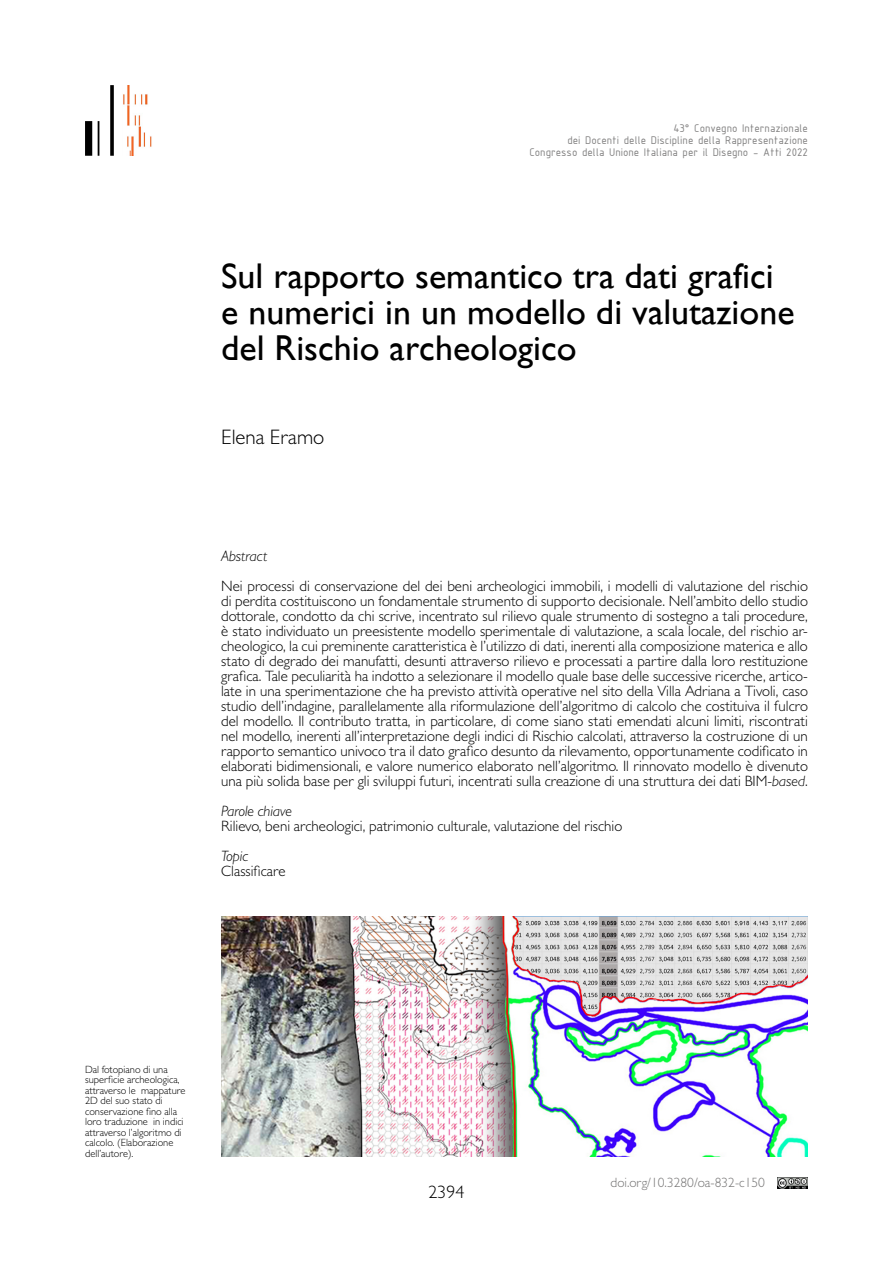
<style>
.page{position:relative;width:893px;height:1263px;background:#fff}
.page>*{position:absolute;margin:0;border:0;box-sizing:border-box;transform-origin:0 0}
.t1{font:36px/36px "Gill Sans";color:#000}
.t2{font:300 21px "Gill Sans";color:#000}
.t3{font:300 18px "Gill Sans";color:#000}
.t4{font:300 15px/15px "Gill Sans";color:#000;text-align:justify}
.t5{font:italic 300 15px "Gill Sans";color:#000}
.t6{font:300 13.5px "Gill Sans";color:#757474}
.t7{font:12px/12px "ISOCPEUR";color:#818080;text-align:right}
.t8{font:300 10.5px/10.5px "Gill Sans";color:#000}
.s1{font-style:italic}
</style>
<div class="page">
<img style="left:778px;top:1178px;width:30px;height:10px">
<svg style="left:110px;top:85px;width:4px;height:71px"></svg>
<svg style="left:98px;top:121px;width:1px;height:35px"></svg>
<svg style="left:85px;top:121px;width:7px;height:35px"></svg>
<img style="left:123px;top:85px;width:29px;height:71px">
<img style="left:221px;top:917px;width:587px;height:239px">
<p class="t7" style="left:529px;top:121px;width:280px">43° Convegno Internazionale<br>dei Docenti delle Discipline della Rappresentazione<br>Congresso della Unione Italiana per il Disegno - Atti 2022</p>
<h1 class="t1" style="left:221px;top:258px;width:575px">Sul rapporto semantico tra dati grafici e numerici in un modello di valutazione del Rischio archeologico</h1>
<h2 class="t2" style="left:221px;top:424px;width:105px">Elena Eramo</h2>
<p class="t5" style="left:221px;top:547px;width:48px">Abstract</p>
<p class="t4" style="left:221px;top:578px;width:588px">Nei processi di conservazione del dei beni archeologici immobili, i modelli di valutazione del rischio di perdita costituiscono un fondamentale strumento di supporto decisionale. Nell’ambito dello studio dottorale, condotto da chi scrive, incentrato sul rilievo quale strumento di sostegno a tali procedure, è stato individuato un preesistente modello sperimentale di valutazione, a scala locale, del rischio ar&shy;cheologico, la cui preminente caratteristica è l’utilizzo di dati, inerenti alla composizione materica e allo stato di degrado dei manufatti, desunti attraverso rilievo e processati a partire dalla loro restituzione grafica. Tale peculiarità ha indotto a selezionare il modello quale base delle successive ricerche, artico&shy;late in una sperimentazione che ha previsto attività operative nel sito della Villa Adriana a Tivoli, caso studio dell’indagine, parallelamente alla riformulazione dell’algoritmo di calcolo che costituiva il fulcro del modello. Il contributo tratta, in particolare, di come siano stati emendati alcuni limiti, riscontrati nel modello, inerenti all’interpretazione degli indici di Rischio calcolati, attraverso la costruzione di un rapporto semantico univoco tra il dato grafico desunto da rilevamento, opportunamente codificato in elaborati bidimensionali, e valore numerico elaborato nell’algoritmo. Il rinnovato modello è divenuto una più solida base per gli sviluppi futuri, incentrati sulla creazione di una struttura dei dati BIM-<span class="s1">based</span>.</p>
<p class="t5" style="left:221px;top:802px;width:72px">Parole chiave</p>
<p class="t4" style="left:221px;top:818px;width:403px">Rilievo, beni archeologici, patrimonio culturale, valutazione del rischio</p>
<p class="t5" style="left:221px;top:847px;width:29px">Topic</p>
<p class="t4" style="left:221px;top:863px;width:66px">Classificare</p>
<p class="t8" style="left:85px;top:1064px;width:102px">Dal fotopiano di una superficie archeologica, attraverso le mappature<br>2D del suo stato di conservazione fino alla loro traduzione in indici attraverso l’algoritmo di calcolo. (Elaborazione dell’autore).</p>
<p class="t3" style="left:428px;top:1181px;width:37px">2394</p>
<p class="t6" style="left:611px;top:1175px;width:156px">doi.org/10.3280/oa-832-c150</p>
</div>
